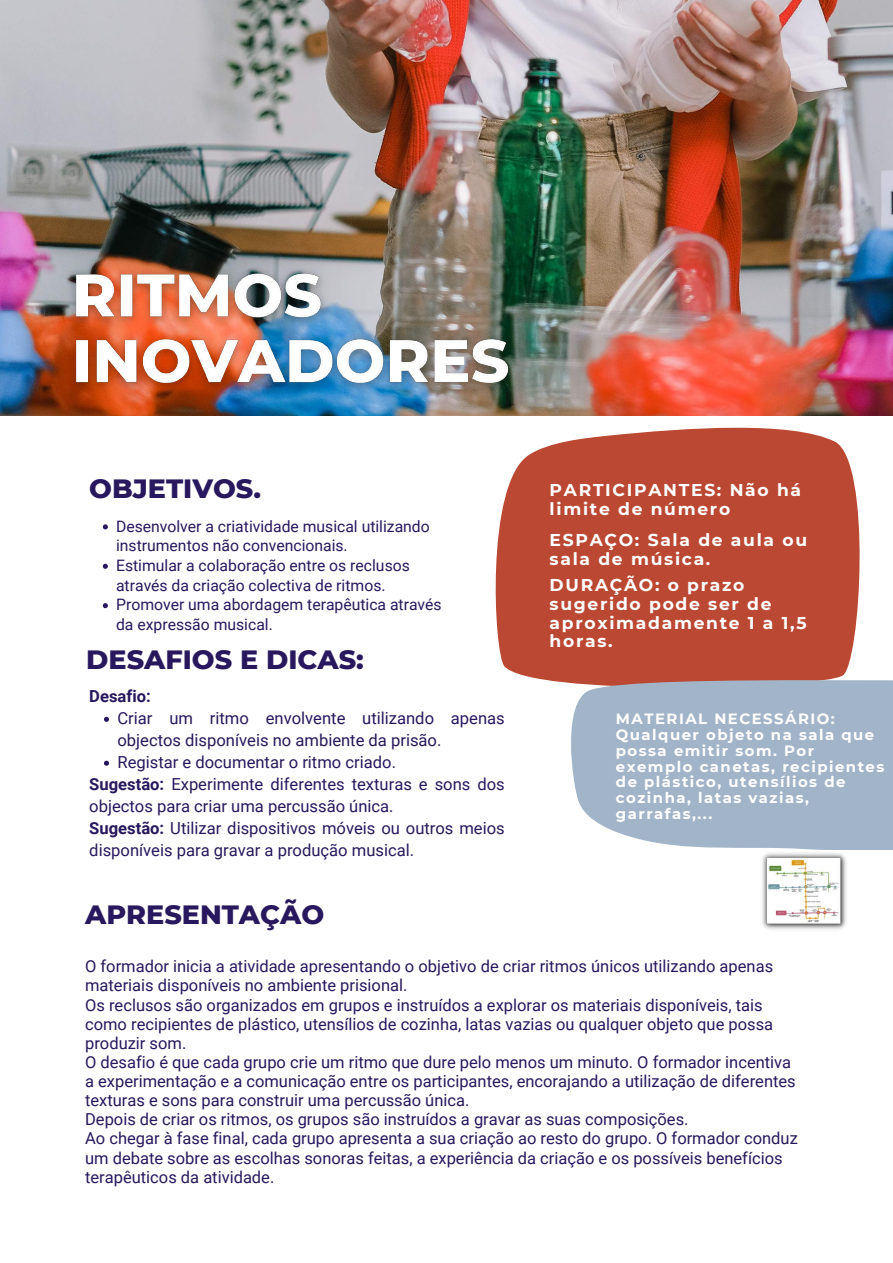
<style>
.page{position:relative;width:893px;height:1263px;background:#fff}
.page>*{position:absolute;margin:0;border:0;box-sizing:border-box;transform-origin:0 0}
.t1{font:800 27px "Montserrat";color:#28185d}
.t2{font:700 17.1px/18.6px "Montserrat";letter-spacing:.1em;color:#fff}
.t3{font:16.58px "Roboto";color:#28185d}
.t4{font:700 16.58px "Roboto";color:#28185d}
.t5{font:16.5px/19.1px "Roboto";color:#28185d}
.t6{font:15.75px/19.6px "Roboto";color:#28185d}
.t7{font:700 14.85px/15.8px "Montserrat";letter-spacing:.1em;color:#fff}
.s1{font-weight:700}
</style>
<div class="page">
<img style="left:0;top:0;width:893px;height:416px">
<svg style="left:495px;top:428px;width:364px;height:255px;background:#bf5540"></svg>
<svg style="left:568px;top:660px;width:325px;height:189px;background:#abafbd"></svg>
<img style="left:62px;top:259px;width:461px;height:142px">
<svg style="left:103px;top:524px;width:5px;height:5px"></svg>
<svg style="left:103px;top:564px;width:5px;height:5px"></svg>
<svg style="left:103px;top:603px;width:5px;height:5px"></svg>
<svg style="left:104px;top:717px;width:5px;height:5px"></svg>
<svg style="left:104px;top:761px;width:5px;height:5px"></svg>
<img style="left:762px;top:849px;width:86px;height:81px">
<h1 class="t1" style="left:89px;top:472px;width:173px">OBJETIVOS.</h1>
<p class="t6" style="left:116px;top:516px;width:327px">Desenvolver a criatividade musical utilizando instrumentos não convencionais.<br>Estimular a colaboração entre os reclusos através da criação colectiva de ritmos.<br>Promover uma abordagem terapêutica através da expressão musical.</p>
<h1 class="t1" style="left:86px;top:642px;width:279px">DESAFIOS E DICAS:</h1>
<p class="t2" style="left:549px;top:480px;width:253px">PARTICIPANTES: Não há limite de número</p>
<p class="t2" style="left:549px;top:531px;width:259px">ESPAÇO: Sala de aula ou sala de música.</p>
<p class="t2" style="left:549px;top:576px;width:258px">DURAÇÃO: o prazo sugerido pode ser de aproximadamente 1 a 1,5 horas.</p>
<p class="t4" style="left:89px;top:687px;width:63px">Desafio:</p>
<p class="t3" style="left:117px;top:709px;width:389px">Criar um ritmo envolvente utilizando apenas</p>
<p class="t3" style="left:117px;top:731px;width:325px">objectos disponíveis no ambiente da prisão.</p>
<p class="t3" style="left:117px;top:753px;width:280px">Registar e documentar o ritmo criado.</p>
<p class="t3" style="left:89px;top:774px;width:417px"><span class="s1">Sugestão:</span> Experimente diferentes texturas e sons dos</p>
<p class="t3" style="left:89px;top:796px;width:306px">objectos para criar uma percussão única.</p>
<p class="t3" style="left:89px;top:818px;width:417px"><span class="s1">Sugestão:</span> Utilizar dispositivos móveis ou outros meios</p>
<p class="t3" style="left:89px;top:840px;width:326px">disponíveis para gravar a produção musical.</p>
<h1 class="t1" style="left:85px;top:897px;width:240px">APRESENTAÇÃO</h1>
<p class="t5" style="left:85px;top:957px;width:714px">O formador inicia a atividade apresentando o objetivo de criar ritmos únicos utilizando apenas materiais disponíveis no ambiente prisional.<br>Os reclusos são organizados em grupos e instruídos a explorar os materiais disponíveis, tais como recipientes de plástico, utensílios de cozinha, latas vazias ou qualquer objeto que possa produzir som.<br>O desafio é que cada grupo crie um ritmo que dure pelo menos um minuto. O formador incentiva a experimentação e a comunicação entre os participantes, encorajando a utilização de diferentes texturas e sons para construir uma percussão única.<br>Depois de criar os ritmos, os grupos são instruídos a gravar as suas composições.<br>Ao chegar à fase final, cada grupo apresenta a sua criação ao resto do grupo. O formador conduz um debate sobre as escolhas sonoras feitas, a experiência da criação e os possíveis benefícios terapêuticos da atividade.</p>
<p class="t7" style="left:616px;top:711px;width:270px">MATERIAL NECESSÁRIO:<br>Qualquer objeto na sala que possa emitir som. Por exemplo canetas, recipientes de plástico, utensílios de cozinha, latas vazias, garrafas,...</p>
</div>
